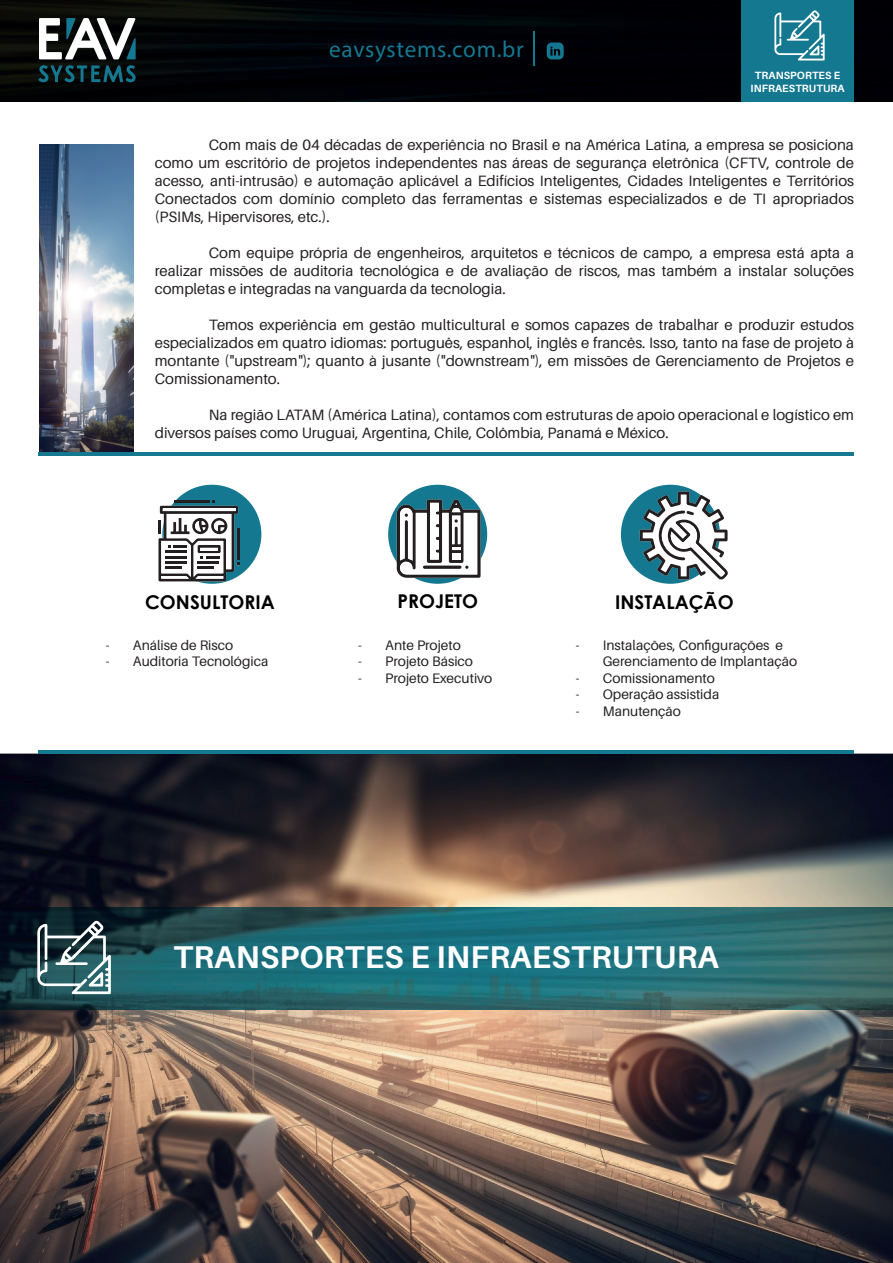
<style>
.page{position:relative;width:893px;height:1263px;background:#fff}
.page>*{position:absolute;margin:0;border:0;box-sizing:border-box;transform-origin:0 0}
.t1{font:700 31.5px "Aileron";letter-spacing:.01em;color:#fff}
.t2{font:23.25px "Myriad Pro";letter-spacing:.03em;color:#157891}
.t3{font:700 19.05px "Century Gothic";color:#000001}
.t4{font:15px/18px "Aileron";color:#231f20;text-align:justify}
.t5{font:13.8px/16.5px "Aileron";color:#231f20}
.t6{font:700 10.5px/12.6px "Aileron";letter-spacing:.01em;color:#fff;text-align:center}
</style>
<div class="page">
<img style="left:0;top:754px;width:893px;height:509px">
<img style="left:0;top:0;width:893px;height:102px">
<img style="left:39px;top:144px;width:95px;height:308px">
<div style="left:162px;top:485px;width:99px;height:99px;background:#157891;border-radius:50%"></div>
<svg style="left:158px;top:500px;width:81px;height:81px;background:#939a9c"></svg>
<div style="left:388px;top:485px;width:99px;height:99px;background:#157891;border-radius:50%"></div>
<svg style="left:397px;top:499px;width:84px;height:79px;background:#a0a6a9"></svg>
<div style="left:621px;top:485px;width:99px;height:99px;background:#157891;border-radius:50%"></div>
<svg style="left:640px;top:491px;width:88px;height:89px"></svg>
<hr style="left:38px;top:452px;width:816px;height:3px;background:#157891">
<hr style="left:38px;top:751px;width:816px;height:3px;background:#157891">
<svg style="left:38px;top:65px;width:98px;height:17px;background:#0c363f"></svg>
<svg style="left:39px;top:18px;width:97px;height:41px"></svg>
<svg style="left:547px;top:43px;width:17px;height:16px"></svg>
<hr style="left:533px;top:31px;width:2px;height:34px;background:#157891">
<img style="left:0;top:908px;width:893px;height:101px">
<div style="left:741px;top:0;width:113px;height:102px;background:#157891"></div>
<svg style="left:774px;top:10px;width:51px;height:50px"></svg>
<svg style="left:37px;top:920px;width:74px;height:74px"></svg>
<h2 class="t2" style="left:329px;top:35px;width:196px">eavsystems.com.br</h2>
<p class="t6" style="left:750px;top:69px;width:96px">TRANSPORTES E<br>INFRAESTRUTURA</p>
<p class="t4" style="left:155px;top:136px;width:701px;text-indent:54px">Com mais de 04 décadas de experiência no Brasil e na América Latina, a empresa se posiciona como um escritório de projetos independentes nas áreas de segurança eletrônica (CFTV, controle de acesso, anti-intrusão) e automação aplicável a Edifícios Inteligentes, Cidades Inteligentes e Territórios Conectados com domínio completo das ferramentas e sistemas especializados e de TI apropriados (PSIMs, Hipervisores, etc.).</p>
<p class="t4" style="left:155px;top:244px;width:701px;text-indent:54px">Com equipe própria de engenheiros, arquitetos e técnicos de campo, a empresa está apta a realizar missões de auditoria tecnológica e de avaliação de riscos, mas também a instalar soluções completas e integradas na vanguarda da tecnologia.</p>
<p class="t4" style="left:155px;top:316px;width:701px;text-indent:54px">Temos experiência em gestão multicultural e somos capazes de trabalhar e produzir estudos especializados em quatro idiomas: português, espanhol, inglês e francês. Isso, tanto na fase de projeto à montante ("upstream"); quanto à jusante ("downstream"), em missões de Gerenciamento de Projetos e Comissionamento.</p>
<p class="t4" style="left:155px;top:406px;width:701px;text-indent:54px">Na região LATAM (América Latina), contamos com estruturas de apoio operacional e logístico em diversos países como Uruguai, Argentina, Chile, Colômbia, Panamá e México.</p>
<p class="t3" style="left:145px;top:588px;width:131px">CONSULTORIA</p>
<p class="t5" style="left:106px;top:637px;width:129px">- Análise de Risco</p>
<p class="t5" style="left:106px;top:653px;width:164px">- Auditoria Tecnológica</p>
<p class="t3" style="left:397px;top:587px;width:82px">PROJETO</p>
<p class="t5" style="left:358px;top:637px;width:104px">- Ante Projeto</p>
<p class="t5" style="left:358px;top:653px;width:116px">- Projeto Básico</p>
<p class="t5" style="left:358px;top:670px;width:136px">- Projeto Executivo</p>
<p class="t3" style="left:615px;top:588px;width:120px">INSTALAÇÃO</p>
<p class="t5" style="left:603px;top:637px;width:196px;text-indent:-27px">- Instalações, Configurações e<br>Gerenciamento de Implantação</p>
<p class="t5" style="left:576px;top:670px;width:140px">- Comissionamento</p>
<p class="t5" style="left:576px;top:686px;width:145px">- Operação assistida</p>
<p class="t5" style="left:576px;top:703px;width:107px">- Manutenção</p>
<h1 class="t1" style="left:173px;top:939px;width:547px">TRANSPORTES E INFRAESTRUTURA</h1>
</div>
